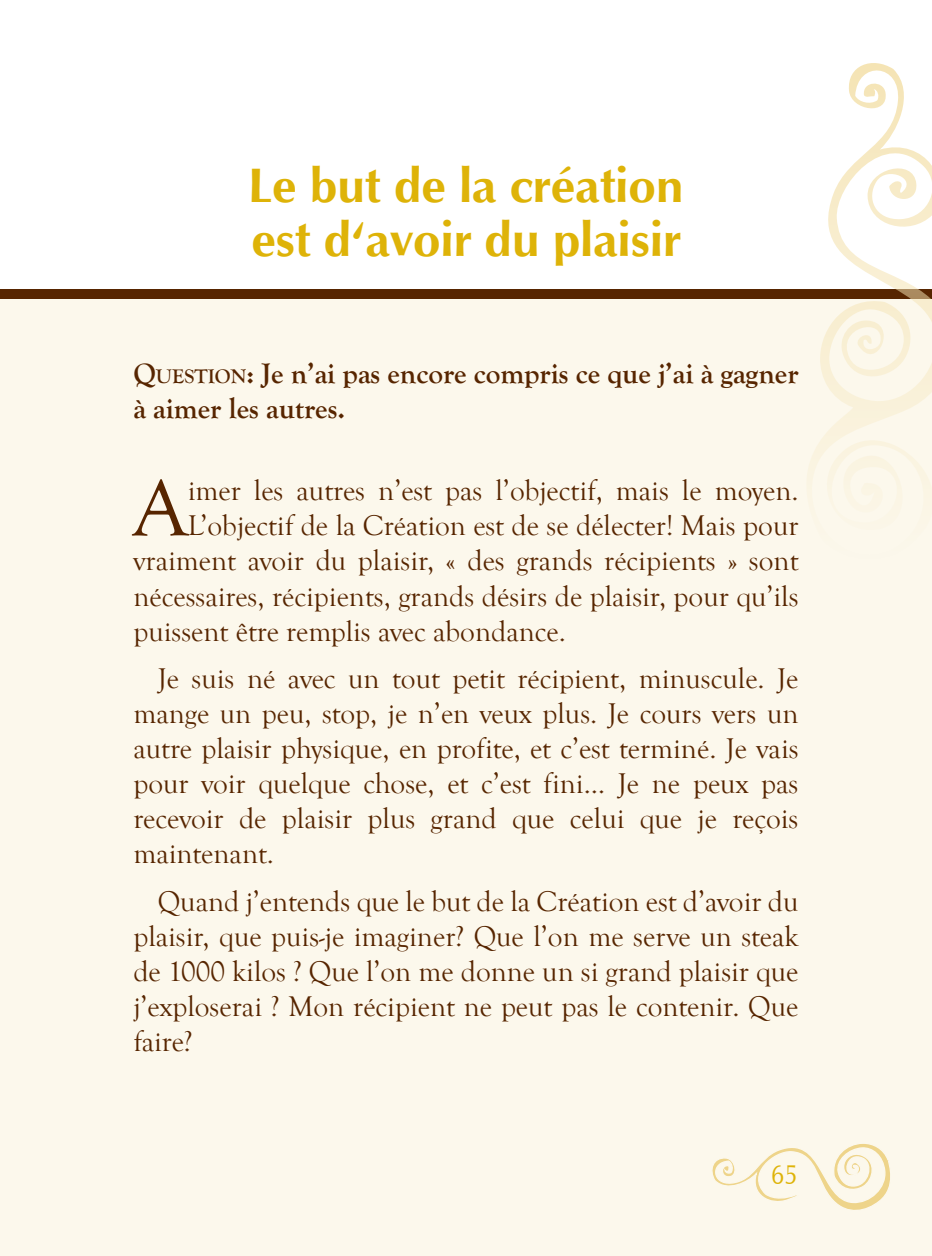
<style>
.page{position:relative;width:932px;height:1256px;background:#fff}
.page>*{position:absolute;margin:0;border:0;box-sizing:border-box;transform-origin:0 0}
.t1{font:81.45px "Goudy Old Style T";color:#572500}
.t2{font:700 49.5px/54px "Optimum";letter-spacing:-.01em;color:#deb308}
.t3{font:29.25px/35.1px "Goudy Old Style T";color:#572500;text-align:justify}
.t4{font:700 29.25px/35.1px "Goudy Old Style T";color:#572500}
.t5{font:28.35px "Optimum";color:#deb308;scale:.86 1}
.s1{font-style:inherit}
.s2{font-size:20.47px}
</style>
<div class="page">
<div style="left:0;top:294px;width:932px;height:962px;background:#fcf8ec"></div>
<div style="left:0;top:289px;width:932px;height:10px;background:#572500"></div>
<svg style="left:808px;top:63px;width:124px;height:408px"></svg>
<svg style="left:712px;top:1144px;width:178px;height:66px"></svg>
<h2 class="t2" style="left:248px;top:157px;width:437px">Le but de la création est d‘avoir du plaisir</h2>
<p class="t4" style="left:133px;top:356px;width:666px"><span class="s1">Q</span><span class="s2">UESTION</span>: Je n’ai pas encore compris ce que j’ai à gagner à aimer les autres.</p>
<h1 class="t1" style="left:133px;top:464px;width:56px">A</h1>
<p class="t3" style="left:188px;top:474px;width:612px">imer les autres n’est pas l’objectif, mais le moyen.</p>
<p class="t3" style="left:188px;top:509px;width:612px">L’objectif de la Création est de se délecter! Mais pour</p>
<p class="t3" style="left:133px;top:544px;width:666px">vraiment avoir du plaisir, « des grands récipients » sont</p>
<p class="t3" style="left:133px;top:579px;width:666px">nécessaires, récipients, grands désirs de plaisir, pour qu’ils</p>
<p class="t3" style="left:133px;top:614px;width:434px">puissent être remplis avec abondance.</p>
<p class="t3" style="left:133px;top:661px;width:666px;text-indent:24px">Je suis né avec un tout petit récipient, minuscule. Je mange un peu, stop, je n’en veux plus. Je cours vers un autre plaisir physique, en profite, et c’est terminé. Je vais pour voir quelque chose, et c’est fini… Je ne peux pas recevoir de plaisir plus grand que celui que je reçois maintenant.</p>
<p class="t3" style="left:133px;top:884px;width:666px;text-indent:24px">Quand j’entends que le but de la Création est d’avoir du plaisir, que puis-je imaginer? Que l’on me serve un steak de 1000 kilos ? Que l’on me donne un si grand plaisir que j’exploserai ? Mon récipient ne peut pas le contenir. Que faire?</p>
<p class="t5" style="left:771px;top:1157px;width:32px">65</p>
</div>
